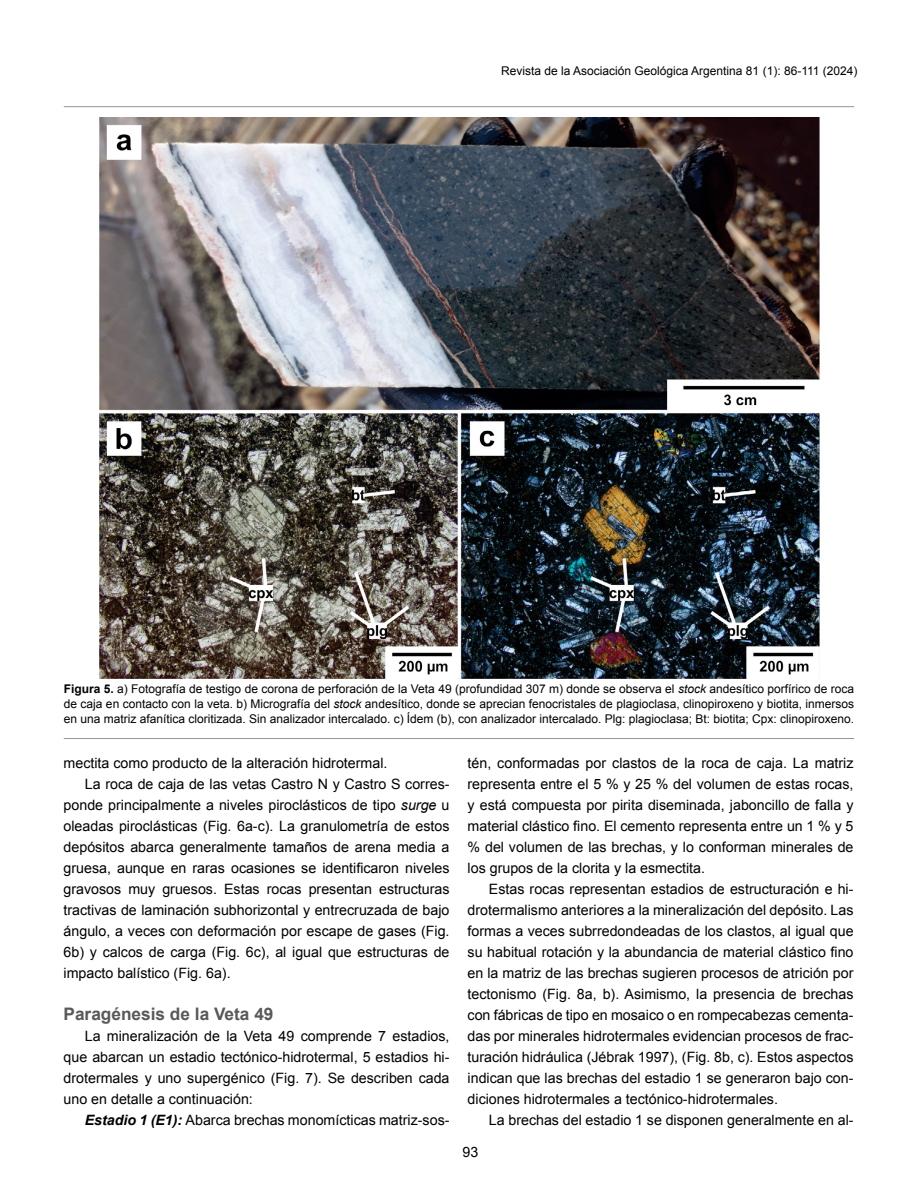
<style>
.page{position:relative;width:918px;height:1188px;background:#fff}
.page>*{position:absolute;margin:0;border:0;box-sizing:border-box;transform-origin:0 0}
.t1{font:700 17.25px "Arial";color:#58595b}
.t2{font:14.25px/21px "Arial";color:#000;text-align:justify}
.t3{font:12px/15px "Arial";color:#000;text-align:justify}
.s1{font-weight:700}
.s2{font-style:italic}
.s3{font-weight:700;font-style:italic}
</style>
<div class="page">
<hr style="left:64px;top:106px;width:790px;height:1px;background:#939598">
<hr style="left:64px;top:738px;width:790px;height:1px;background:#939598">
<img style="left:99px;top:117px;width:721px;height:562px">
<p class="t3" style="left:501px;top:63px;width:358px">Revista de la Asociación Geológica Argentina 81 (1): 86-111 (2024)</p>
<p class="t3" style="left:64px;top:682px;width:792px"><span class="s1">Figura 5.</span> a) Fotografía de testigo de corona de perforación de la Veta 49 (profundidad 307 m) donde se observa el <span class="s2">stock</span> andesítico porfírico de roca de caja en contacto con la veta. b) Micrografía del <span class="s2">stock</span> andesítico, donde se aprecian fenocristales de plagioclasa, clinopiroxeno y biotita, inmersos en una matriz afanítica cloritizada. Sin analizador intercalado. c) Ídem (b), con analizador intercalado. Plg: plagioclasa; Bt: biotita; Cpx: clinopiroxeno.</p>
<p class="t2" style="left:64px;top:753px;width:325px">mectita como producto de la alteración hidrotermal.</p>
<p class="t2" style="left:85px;top:774px;width:366px">La roca de caja de las vetas Castro N y Castro S corres-</p>
<p class="t2" style="left:64px;top:795px;width:388px">ponde principalmente a niveles piroclásticos de tipo <span class="s2">surge</span> u</p>
<p class="t2" style="left:64px;top:816px;width:388px">oleadas piroclásticas (Fig. 6a-c). La granulometría de estos</p>
<p class="t2" style="left:64px;top:837px;width:388px">depósitos abarca generalmente tamaños de arena media a</p>
<p class="t2" style="left:64px;top:858px;width:387px">gruesa, aunque en raras ocasiones se identificaron niveles</p>
<p class="t2" style="left:64px;top:879px;width:388px">gravosos muy gruesos. Estas rocas presentan estructuras</p>
<p class="t2" style="left:64px;top:900px;width:387px">tractivas de laminación subhorizontal y entrecruzada de bajo</p>
<p class="t2" style="left:64px;top:921px;width:388px">ángulo, a veces con deformación por escape de gases (Fig.</p>
<p class="t2" style="left:64px;top:942px;width:387px">6b) y calcos de carga (Fig. 6c), al igual que estructuras de</p>
<p class="t2" style="left:64px;top:963px;width:169px">impacto balístico (Fig. 6a).</p>
<p class="t1" style="left:64px;top:1003px;width:211px">Paragénesis de la Veta 49</p>
<p class="t2" style="left:64px;top:1026px;width:387px;text-indent:21px">La mineralización de la Veta 49 comprende 7 estadios, que abarcan un estadio tectónico-hidrotermal, 5 estadios hi&shy;drotermales y uno supergénico (Fig. 7). Se describen cada uno en detalle a continuación:</p>
<p class="t2" style="left:85px;top:1110px;width:366px"><span class="s3">Estadio 1 (E1):</span> Abarca brechas monomícticas matriz-sos-</p>
<p class="t2" style="left:468px;top:753px;width:388px">tén, conformadas por clastos de la roca de caja. La matriz representa entre el 5 % y 25 % del volumen de estas rocas, y está compuesta por pirita diseminada, jaboncillo de falla y material clástico fino. El cemento representa entre un 1 % y 5 % del volumen de las brechas, y lo conforman minerales de los grupos de la clorita y la esmectita.</p>
<p class="t2" style="left:468px;top:879px;width:388px;text-indent:21px">Estas rocas representan estadios de estructuración e hi&shy;drotermalismo anteriores a la mineralización del depósito. Las formas a veces subrredondeadas de los clastos, al igual que su habitual rotación y la abundancia de material clástico fino en la matriz de las brechas sugieren procesos de atrición por tectonismo (Fig. 8a, b). Asimismo, la presencia de brechas con fábricas de tipo en mosaico o en rompecabezas cementa&shy;das por minerales hidrotermales evidencian procesos de frac&shy;turación hidráulica (Jébrak 1997), (Fig. 8b, c). Estos aspectos indican que las brechas del estadio 1 se generaron bajo con&shy;diciones hidrotermales a tectónico-hidrotermales.</p>
<p class="t2" style="left:489px;top:1110px;width:366px">La brechas del estadio 1 se disponen generalmente en al-</p>
<p class="t2" style="left:462px;top:1141px;width:17px">93</p>
</div>
